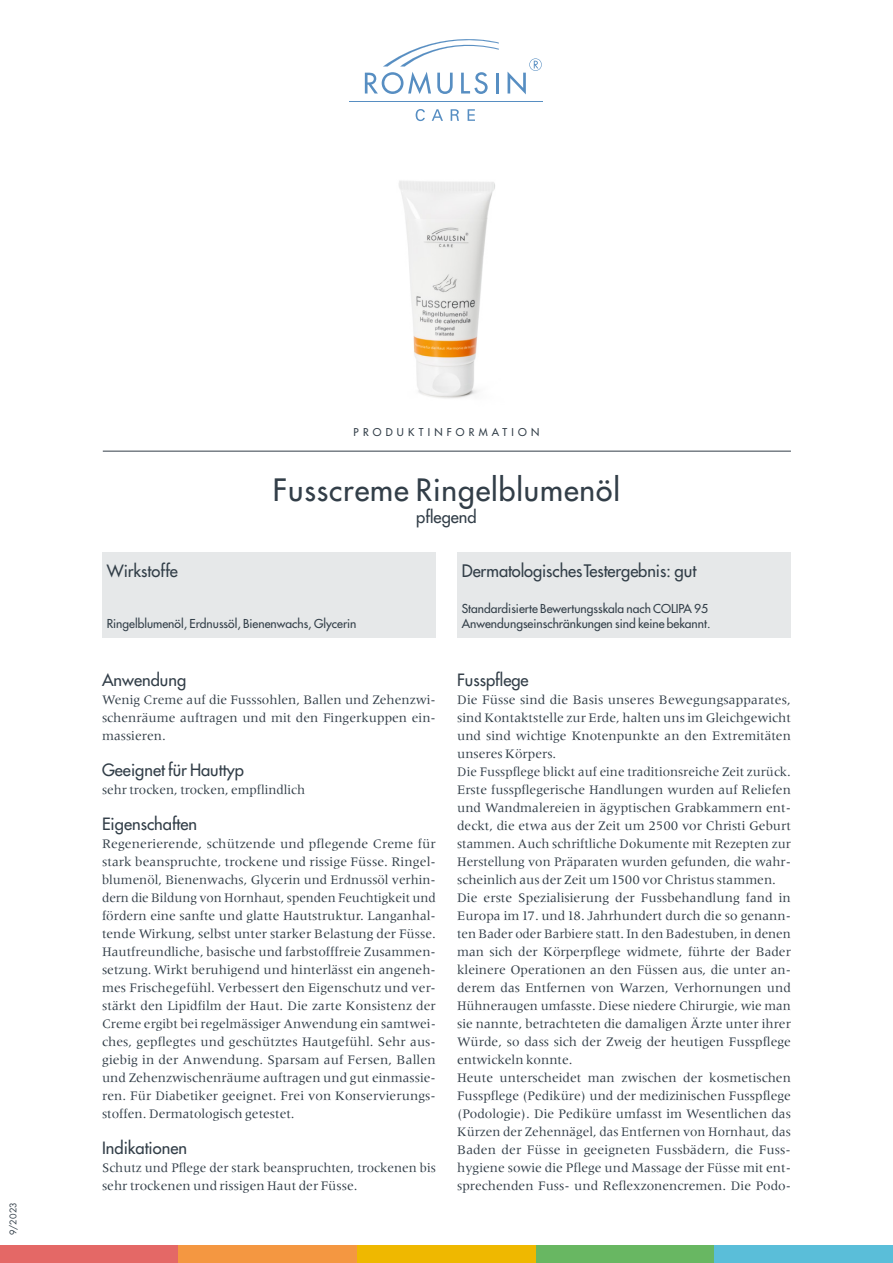
<style>
.page{position:relative;width:893px;height:1263px;background:#fff}
.page>*{position:absolute;margin:0;border:0;box-sizing:border-box;transform-origin:0 0}
.t1{font:500 30px "Futura Std";letter-spacing:.03em;color:#323e48}
.t2{font:500 16.8px "Futura Std";letter-spacing:-.005em;color:#323e48}
.t3{font:500 16.5px "Futura Std";color:#323e48}
.t4{font:13.5px/18px "Meridien";color:#323e48;text-align:justify}
.t5{font:500 12px/15px "Futura Std";color:#323e48}
.t6{font:500 10.5px "Futura Std";letter-spacing:.4em;color:#323e48}
.t7{font:9px "Futura Std";color:#323e48}
.s1{font-size:17.25px}
</style>
<div class="page">
<div style="left:457px;top:553px;width:334px;height:85px;background:#e6e8e9"></div>
<div style="left:102px;top:553px;width:334px;height:85px;background:#e6e8e9"></div>
<hr style="left:103px;top:451px;width:688px;height:1px;background:#323e48">
<div style="left:0;top:1245px;width:179px;height:18px;background:#e46866"></div>
<div style="left:179px;top:1245px;width:178px;height:18px;background:#f49741"></div>
<div style="left:357px;top:1245px;width:179px;height:18px;background:#efb800"></div>
<div style="left:536px;top:1245px;width:178px;height:18px;background:#68b762"></div>
<div style="left:714px;top:1245px;width:179px;height:18px;background:#5abed9"></div>
<img style="left:399px;top:181px;width:96px;height:218px">
<svg style="left:416px;top:109px;width:59px;height:12px"></svg>
<hr style="left:350px;top:101px;width:193px;height:1px;background:#578ec2">
<svg style="left:365px;top:39px;width:134px;height:55px"></svg>
<svg style="left:508px;top:58px;width:34px;height:36px"></svg>
<p class="t7" style="left:7px;top:1235px;width:34px;rotate:-90deg">9/2023</p>
<p class="t6" style="left:354px;top:426px;width:187px">PRODUKTINFORMATION</p>
<h1 class="t1" style="left:273px;top:471px;width:349px">Fusscreme Ringelblumenöl</h1>
<p class="t3" style="left:416px;top:507px;width:62px">pflegend</p>
<p class="t3" style="left:107px;top:561px;width:73px">Wirkstoffe</p>
<p class="t2" style="left:462px;top:561px;width:236px">Dermatologisches Testergebnis<span class="s1">:</span> gut</p>
<p class="t5" style="left:107px;top:616px;width:251px">Ringelblumenöl, Erdnussöl, Bienenwachs, Glycerin</p>
<p class="t5" style="left:462px;top:601px;width:250px">Standardisierte Bewertungsskala nach COLIPA 95<br>Anwendungseinschränkungen sind keine bekannt.</p>
<p class="t3" style="left:102px;top:669px;width:86px">Anwendung</p>
<p class="t4" style="left:102px;top:690px;width:335px">Wenig Creme auf die Fusssohlen, Ballen und Zehenzwi&shy;schenräume auftragen und mit den Fingerkuppen ein&shy;massieren.</p>
<p class="t3" style="left:102px;top:759px;width:143px">Geeignet für Hauttyp</p>
<p class="t4" style="left:102px;top:780px;width:205px">sehr trocken, trocken, empflindlich</p>
<p class="t3" style="left:102px;top:813px;width:97px">Eigenschaften</p>
<p class="t4" style="left:102px;top:834px;width:335px">Regenerierende, schützende und pflegende Creme für stark beanspruchte, trockene und rissige Füsse. Ringel&shy;blumenöl, Bienenwachs, Glycerin und Erdnussöl verhin&shy;dern die Bildung von Hornhaut, spenden Feuchtigkeit und fördern eine sanfte und glatte Hautstruktur. Langanhal&shy;tende Wirkung, selbst unter starker Belastung der Füsse.<br>Hautfreundliche, basische und farbstofffreie Zusammen&shy;setzung. Wirkt beruhigend und hinterlässt ein angeneh&shy;mes Frischegefühl. Verbessert den Eigenschutz und ver&shy;stärkt den Lipidfilm der Haut. Die zarte Konsistenz der Creme ergibt bei regelmässiger Anwendung ein samtwei&shy;ches, gepflegtes und geschütztes Hautgefühl. Sehr aus&shy;giebig in der Anwendung. Sparsam auf Fersen, Ballen und Zehenzwischenräume auftragen und gut einmassie&shy;ren. Für Diabetiker geeignet. Frei von Konservierungs&shy;stoffen. Dermatologisch getestet.</p>
<p class="t3" style="left:102px;top:1137px;width:86px">Indikationen</p>
<p class="t4" style="left:102px;top:1158px;width:335px">Schutz und Pflege der stark beanspruchten, trockenen bis sehr trockenen und rissigen Haut der Füsse.</p>
<p class="t3" style="left:457px;top:669px;width:73px">Fusspflege</p>
<p class="t4" style="left:457px;top:690px;width:335px;text-align:left">Die Füsse sind die Basis unseres Bewegungsapparates, sind Kontaktstelle zur Erde, halten uns im Gleichgewicht und sind wichtige Knotenpunkte an den Extremitäten unseres Körpers.<br>Die Fusspflege blickt auf eine traditionsreiche Zeit zurück.<br>Erste fusspflegerische Handlungen wurden auf Reliefen und Wandmalereien in ägyptischen Grabkammern ent&shy;deckt, die etwa aus der Zeit um 2500 vor Christi Geburt stammen. Auch schriftliche Dokumente mit Rezepten zur Herstellung von Präparaten wurden gefunden, die wahr&shy;scheinlich aus der Zeit um 1500 vor Christus stammen.<br>Die erste Spezialisierung der Fussbehandlung fand in Europa im 17. und 18. Jahrhundert durch die so genann&shy;ten Bader oder Barbiere statt. In den Badestuben, in denen man sich der Körperpflege widmete, führte der Bader kleinere Operationen an den Füssen aus, die unter an&shy;derem das Entfernen von Warzen, Verhornungen und Hühneraugen umfasste. Diese niedere Chirurgie, wie man sie nannte, betrachteten die damaligen Ärzte unter ihrer Würde, so dass sich der Zweig der heutigen Fusspflege entwickeln konnte.<br>Heute unterscheidet man zwischen der kosmetischen Fusspflege (Pediküre) und der medizinischen Fusspflege (Podologie). Die Pediküre umfasst im Wesentlichen das Kürzen der Zehennägel, das Entfernen von Hornhaut, das Baden der Füsse in geeigneten Fussbädern, die Fuss&shy;hygiene sowie die Pflege und Massage der Füsse mit ent&shy;sprechenden Fuss- und Reflexzonencremen. Die Podo-</p>
</div>
